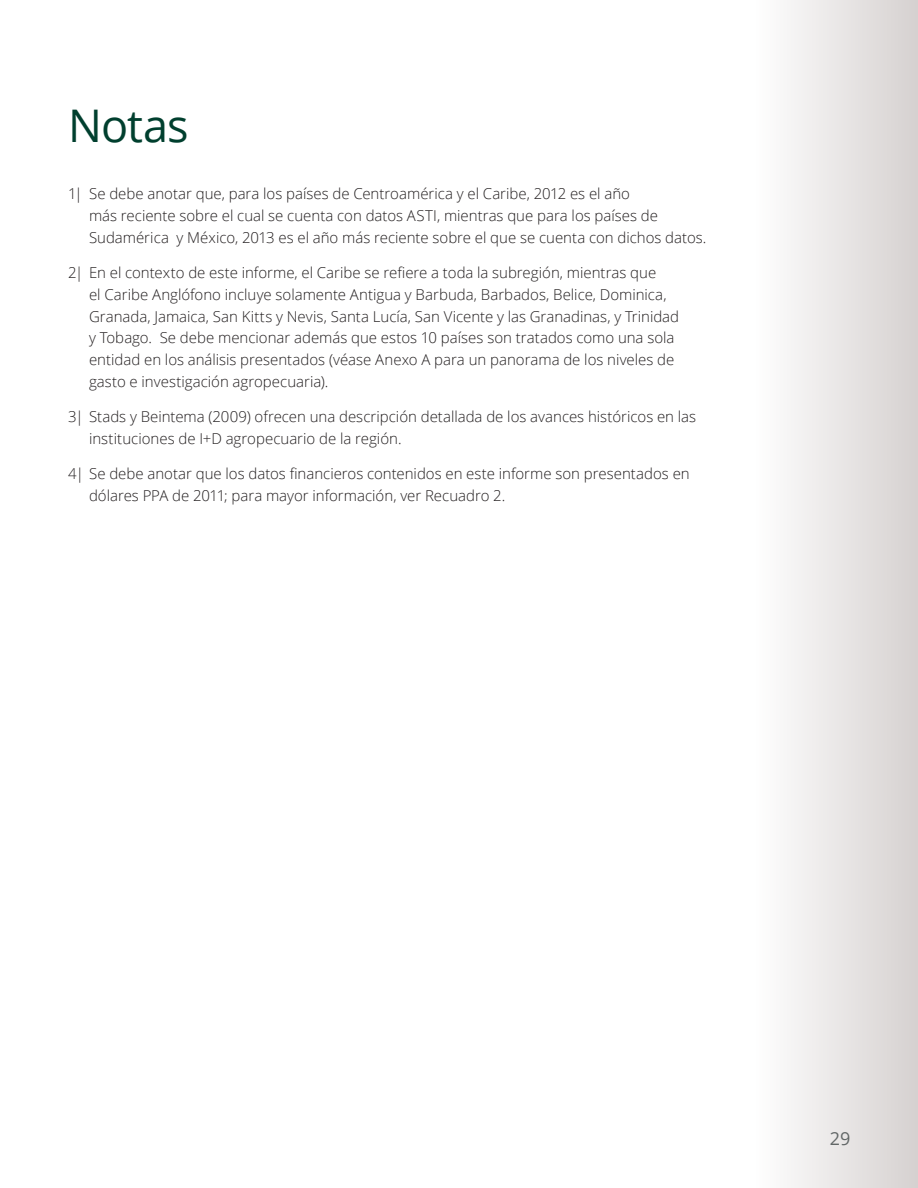
<style>
.page{position:relative;width:918px;height:1188px;background:#fff}
.page>*{position:absolute;margin:0;border:0;box-sizing:border-box;transform-origin:0 0}
.t1{font:45px "Open Sans";letter-spacing:-.02em;color:#003f2e}
.t2{font:18px "Open Sans";color:#626767}
.t3{font:300 15px/21.8px "Open Sans";color:#231f20}
</style>
<div class="page">
<div style="left:756px;top:0;width:162px;height:1188px;background:linear-gradient(to right,#fefefe,#d6d1d0)"></div>
<h1 class="t1" style="left:68px;top:95px;width:122px">Notas</h1>
<p class="t3" style="left:89px;top:183px;width:619px;text-indent:-21px">1| Se debe anotar que, para los países de Centroamérica y el Caribe, 2012 es el año<br>más reciente sobre el cual se cuenta con datos ASTI, mientras que para los países de<br>Sudamérica y México, 2013 es el año más reciente sobre el que se cuenta con dichos datos.</p>
<p class="t3" style="left:89px;top:261px;width:592px;text-indent:-21px">2| En el contexto de este informe, el Caribe se refiere a toda la subregión, mientras que<br>el Caribe Anglófono incluye solamente Antigua y Barbuda, Barbados, Belice, Dominica, Granada, Jamaica, San Kitts y Nevis, Santa Lucía, San Vicente y las Granadinas, y Trinidad y Tobago. Se debe mencionar además que estos 10 países son tratados como una sola entidad en los análisis presentados (véase Anexo A para un panorama de los niveles de gasto e investigación agropecuaria).</p>
<p class="t3" style="left:89px;top:405px;width:609px;text-indent:-21px">3| Stads y Beintema (2009) ofrecen una descripción detallada de los avances históricos en las instituciones de I+D agropecuario de la región.</p>
<p class="t3" style="left:89px;top:462px;width:602px;text-indent:-21px">4| Se debe anotar que los datos financieros contenidos en este informe son presentados en dólares PPA de 2011; para mayor información, ver Recuadro 2.</p>
<p class="t2" style="left:830px;top:1126px;width:22px">29</p>
</div>
